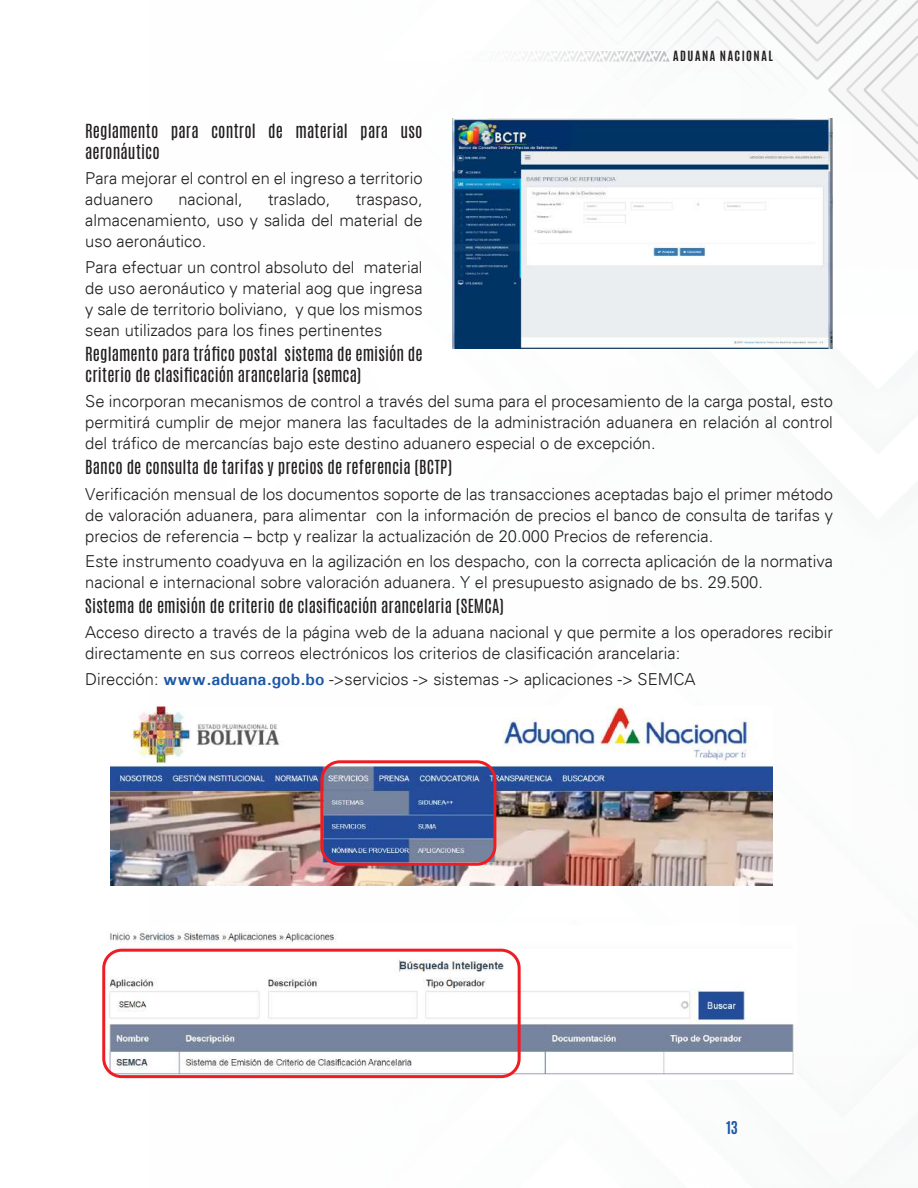
<style>
.page{position:relative;width:918px;height:1188px;background:#fff}
.page>*{position:absolute;margin:0;border:0;box-sizing:border-box;transform-origin:0 0}
.t1{font:300 16.5px/21px "Univers";color:#231f20;text-align:justify}
.t2{font:16.5px/21px "Antonio";letter-spacing:.005em;color:#231f20}
.t3{font:700 15px "Antonio";color:#1c57a6}
.t4{font:700 12px "Antonio";letter-spacing:.13em;color:#231f20}
.s1{font-weight:700;color:#1c57a6}
</style>
<div class="page">
<svg style="left:452px;top:0;width:466px;height:180px"></svg>
<img style="left:452px;top:119px;width:381px;height:230px">
<img style="left:106px;top:931px;width:688px;height:148px">
<img style="left:111px;top:706px;width:661px;height:180px">
<div style="left:320px;top:760px;width:176px;height:106px;border:3px solid #ee1d23;border-radius:18px"></div>
<div style="left:102px;top:949px;width:419px;height:129px;border:3px solid #ee1d23;border-radius:18px"></div>
<p class="t4" style="left:673px;top:48px;width:101px">ADUANA NACIONAL</p>
<p class="t2" style="left:85px;top:121px;width:339px">Reglamento para control de material para uso aeronáutico</p>
<p class="t1" style="left:85px;top:168px;width:339px">Para mejorar el control en el ingreso a territorio aduanero</p>
<p class="t1" style="left:178px;top:189px;width:66px">nacional,</p>
<p class="t1" style="left:268px;top:189px;width:64px">traslado,</p>
<p class="t1" style="left:85px;top:189px;width:339px;text-indent:270px">traspaso, almacenamiento, uso y salida del material de uso aeronáutico.</p>
<p class="t1" style="left:85px;top:256px;width:339px">Para efectuar un control absoluto del material de uso aeronáutico y material aog que ingresa y sale de territorio boliviano, y que los mismos sean utilizados para los fines pertinentes</p>
<p class="t2" style="left:85px;top:343px;width:339px">Reglamento para tráfico postal sistema de emisión de criterio de clasificación arancelaria (semca)</p>
<p class="t1" style="left:85px;top:391px;width:749px">Se incorporan mecanismos de control a través del suma para el procesamiento de la carga postal, esto permitirá cumplir de mejor manera las facultades de la administración aduanera en relación al control del tráfico de mercancías bajo este destino aduanero especial o de excepción.</p>
<p class="t2" style="left:85px;top:457px;width:368px">Banco de consulta de tarifas y precios de referencia (BCTP)</p>
<p class="t1" style="left:85px;top:483px;width:749px">Verificación mensual de los documentos soporte de las transacciones aceptadas bajo el primer método de valoración aduanera, para alimentar con la información de precios el banco de consulta de tarifas y precios de referencia – bctp y realizar la actualización de 20.000 Precios de referencia.</p>
<p class="t1" style="left:85px;top:550px;width:749px">Este instrumento coadyuva en la agilización en los despacho, con la correcta aplicación de la normativa nacional e internacional sobre valoración aduanera. Y el presupuesto asignado de bs. 29.500.</p>
<p class="t2" style="left:85px;top:596px;width:420px">Sistema de emisión de criterio de clasificación arancelaria (SEMCA)</p>
<p class="t1" style="left:85px;top:622px;width:749px">Acceso directo a través de la página web de la aduana nacional y que permite a los operadores recibir directamente en sus correos electrónicos los criterios de clasificación arancelaria:</p>
<p class="t1" style="left:85px;top:668px;width:612px">Dirección: <span class="s1">www.aduana.gob.bo</span> -&gt;servicios -&gt; sistemas -&gt; aplicaciones -&gt; SEMCA</p>
<p class="t3" style="left:726px;top:1117px;width:13px">13</p>
</div>
